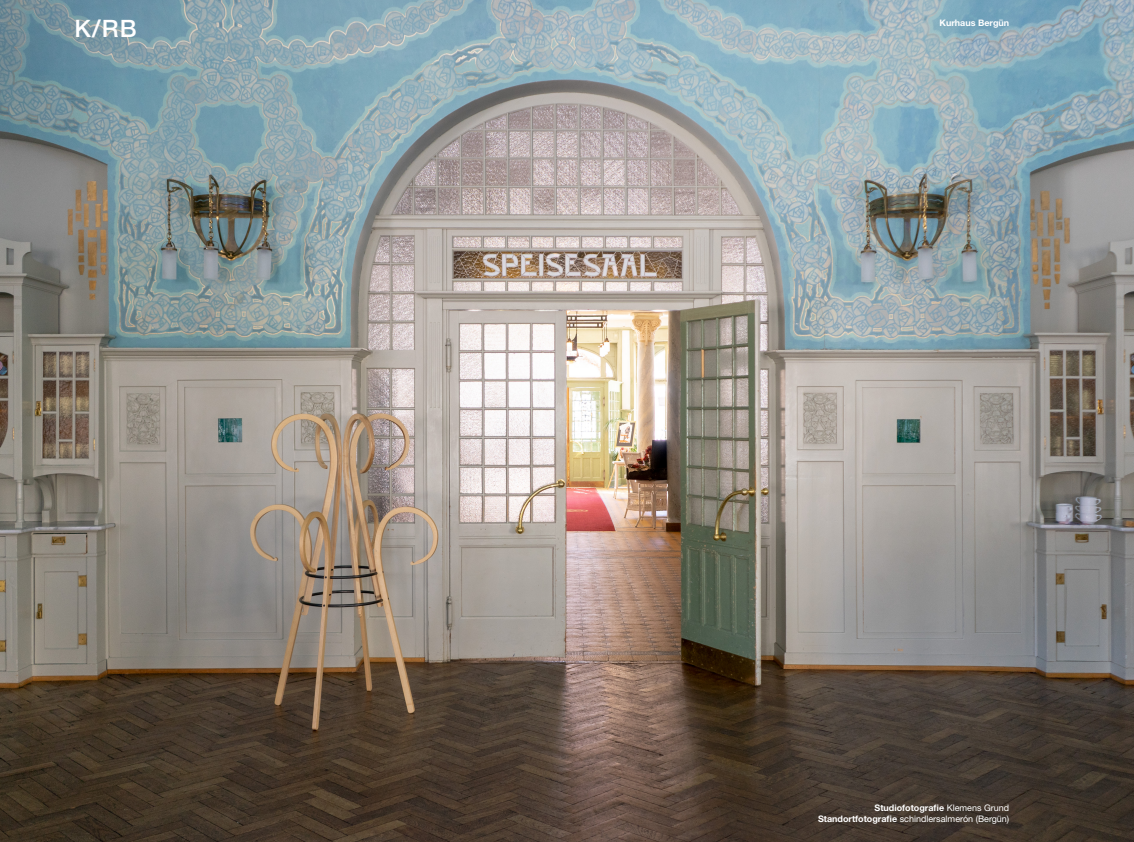
<style>
.page{position:relative;width:1134px;height:842px;background:#fff}
.page>*{position:absolute;margin:0;border:0;box-sizing:border-box;transform-origin:0 0}
.t1{font:500 24px "Helvetica Neue LT Std";color:#fff}
.Story_Text{font:9px "Helvetica Neue LT Std";color:#fff}
.Story_Text-2{font:700 9px "Helvetica Neue LT Std";color:#fff}
.s1{font-weight:400}
.s2{font-weight:700}
</style>
<div class="page">
<img style="left:0;top:0;width:1134px;height:842px">
<p class="t1" style="left:74px;top:14px;width:64px">K/RB</p>
<p class="Story_Text-2" style="left:939px;top:17px;width:71px">Kurhaus Bergün</p>
<p class="Story_Text-2" style="left:874px;top:802px;width:136px">Studiofotografie <span class="s1">Klemens Grund</span></p>
<p class="Story_Text" style="left:818px;top:813px;width:193px"><span class="s2">Standortfotografie</span> schindlersalmerón (Bergün)</p>
</div>
